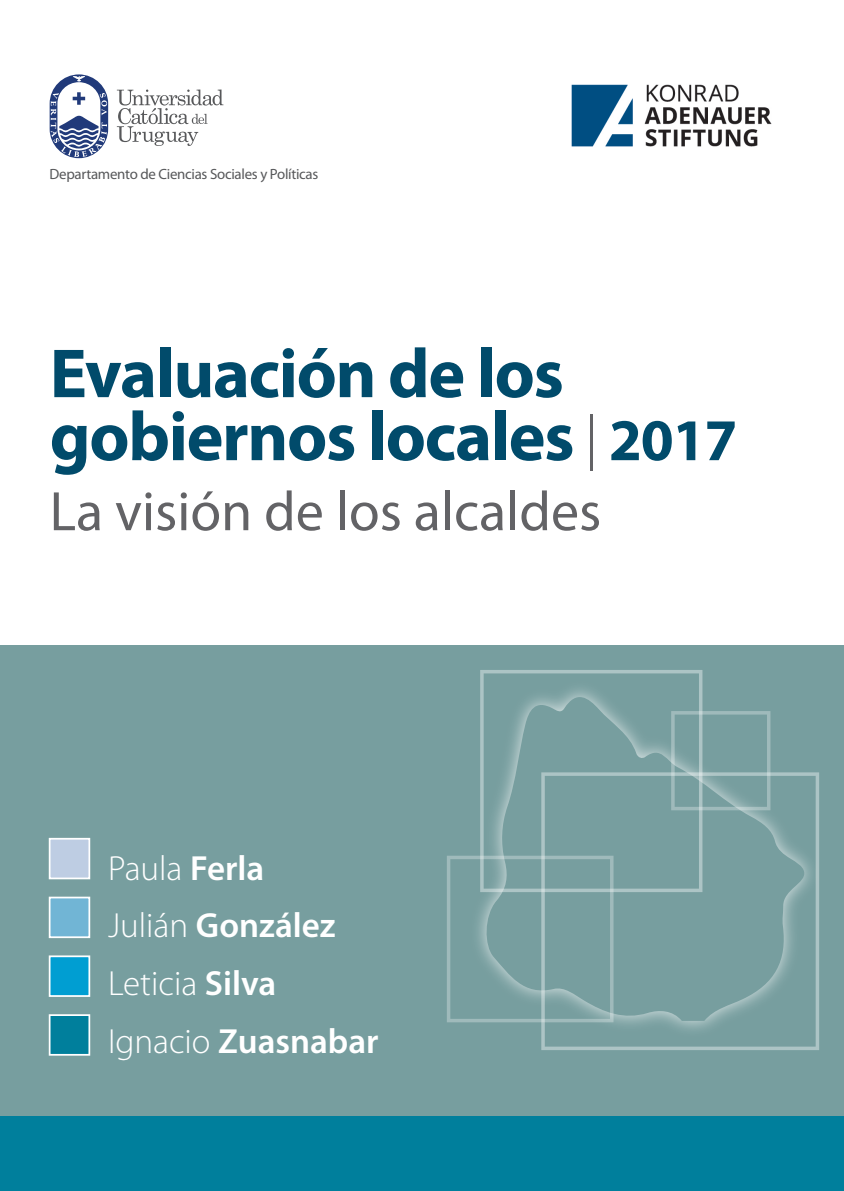
<style>
.page{position:relative;width:844px;height:1191px;background:#fff}
.page>*{position:absolute;margin:0;border:0;box-sizing:border-box;transform-origin:0 0}
.t1{font:700 70px/63px "Myriad Pro";letter-spacing:-.02em;color:#014b6b}
.t2{font:56px "Myriad Pro";color:#636366}
.t3{font:600 35px/57.8px "Myriad Pro";color:#fff}
.t4{font:14.88px "Myriad Pro";letter-spacing:-.02em;color:#57585a}
.s1{font-weight:300;font-size:56px;color:#636366}
.s2{font-size:59.5px}
.s3{font-weight:300}
</style>
<div class="page">
<div style="left:0;top:645px;width:843px;height:546px;background:#779e9f"></div>
<svg style="left:50px;top:74px;width:58px;height:84px"></svg>
<svg style="left:117px;top:89px;width:106px;height:57px"></svg>
<div style="left:50px;top:897px;width:39px;height:40px;background:#71b5d5"></div>
<div style="left:49px;top:896px;width:41px;height:42px;border:2px solid #fff"></div>
<div style="left:50px;top:838px;width:39px;height:40px;background:#becde3"></div>
<div style="left:49px;top:838px;width:41px;height:41px;border:2px solid #fff"></div>
<div style="left:50px;top:956px;width:39px;height:40px;background:#009ed2"></div>
<div style="left:49px;top:955px;width:41px;height:42px;border:2px solid #fff"></div>
<div style="left:0;top:1116px;width:843px;height:75px;background:#007f9c"></div>
<svg style="left:447px;top:855px;width:94px;height:167px"></svg>
<svg style="left:541px;top:772px;width:278px;height:278px"></svg>
<svg style="left:480px;top:670px;width:222px;height:222px"></svg>
<svg style="left:671px;top:711px;width:99px;height:99px"></svg>
<div style="left:50px;top:1015px;width:39px;height:39px;background:#007f9c"></div>
<div style="left:49px;top:1014px;width:41px;height:41px;border:2px solid #fff"></div>
<img style="left:571px;top:84px;width:201px;height:63px">
<p class="t4" style="left:50px;top:166px;width:270px">Departamento de Ciencias Sociales y Políticas</p>
<h1 class="t1" style="left:50px;top:343px;width:689px">Evaluación de los gobiernos locales <span class="s1">|</span> <span class="s2">2017</span></h1>
<h2 class="t2" style="left:50px;top:481px;width:553px">La visión de los alcaldes</h2>
<p class="t3" style="left:108px;top:839px;width:272px"><span class="s3">Paula</span> Ferla<br><span class="s3">Julián</span> González<br><span class="s3">Leticia</span> Silva<br><span class="s3">Ignacio</span> Zuasnabar</p>
</div>
